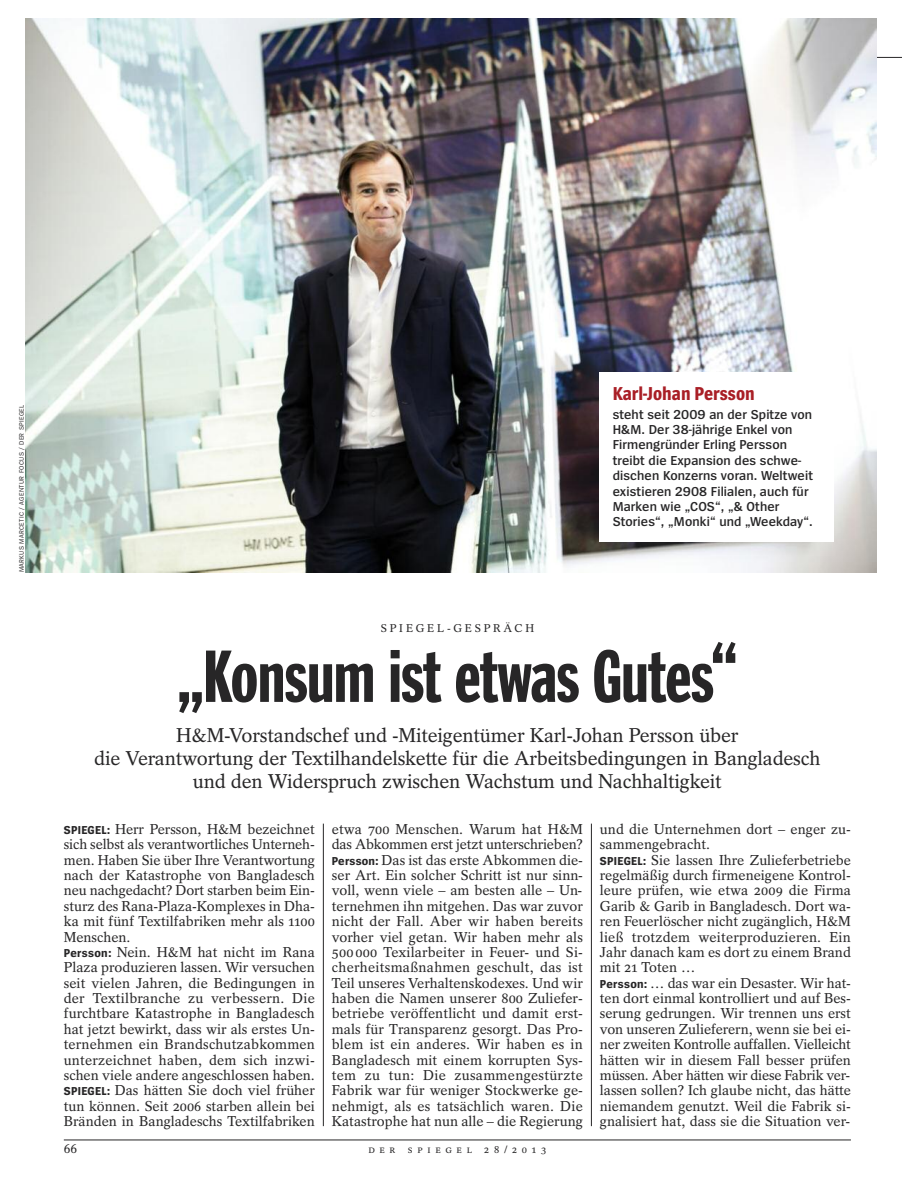
<style>
.page{position:relative;width:902px;height:1191px;background:#fff}
.page>*{position:absolute;margin:0;border:0;box-sizing:border-box;transform-origin:0 0}
.t1{font:75px "Spiegel Headline";letter-spacing:-.01em;color:#272627}
.t2{font:19.8px/22.8px "Spiegel Serif";letter-spacing:-.01em;color:#272627;text-align:center}
.t3{font:700 19.5px "Spiegel Sans Cd";color:#a91f26}
.t4{font:14.25px/15.3px "Spiegel Serif";color:#272627}
.t5{font:600 13.5px/15.5px "Spiegel Sans";letter-spacing:.01em;color:#272627}
.t6{font:13.5px "Spiegel Serif";color:#272627}
.t7{font:11.25px "Spiegel Serif";letter-spacing:.245em;color:#272627}
.t8{font:10.5px "Spiegel Serif";letter-spacing:.45em;color:#272627}
.t9{font:6.75px "Spiegel Sans";letter-spacing:.05em;color:#272627}
.s1{font-family:"Spiegel Sans";font-weight:700;font-size:12px}
</style>
<div class="page">
<hr style="left:64px;top:1139px;width:786px;height:1px;background:#272627">
<hr style="left:64px;top:57px;width:837px;height:1px;background:#272627">
<hr style="left:323px;top:823px;width:1px;height:303px;background:#272627">
<hr style="left:591px;top:823px;width:1px;height:303px;background:#272627">
<img style="left:26px;top:19px;width:850px;height:553px">
<div style="left:600px;top:372px;width:233px;height:169px;background:#fff"></div>
<p class="t9" style="left:19px;top:572px;width:169px;rotate:-90deg">MARKUS MARCETIC / AGENTUR FOCUS / DER SPIEGEL</p>
<h3 class="t3" style="left:612px;top:387px;width:143px">Karl-Johan Persson</h3>
<p class="t5" style="left:612px;top:407px;width:202px">steht seit 2009 an der Spitze von<br>H&amp;M. Der 38-jährige Enkel von<br>Firmengründer Erling Persson treibt die Expansion des schwe&shy;dischen Konzerns voran. Weltweit existieren 2908 Filialen, auch für<br>Marken wie „COS“, „&amp; Other<br>Stories“, „Monki“ und „Weekday“.</p>
<p class="t7" style="left:380px;top:624px;width:155px">SPIEGEL-GESPRÄCH</p>
<h1 class="t1" style="left:177px;top:648px;width:561px">„Konsum ist etwas Gutes“</h1>
<h2 class="t2" style="left:94px;top:725px;width:727px">H&amp;M-Vorstandschef und -Miteigentümer Karl-Johan Persson über<br>die Verantwortung der Textilhandelskette für die Arbeitsbedingungen in Bangladesch und den Widerspruch zwischen Wachstum und Nachhaltigkeit</h2>
<p class="t4" style="left:64px;top:823px;width:252px"><span class="s1">SPIEGEL:</span> Herr Persson, H&amp;M bezeichnet sich selbst als verantwortliches Unterneh&shy;men. Haben Sie über Ihre Verantwortung nach der Katastrophe von Bangladesch neu nachgedacht? Dort starben beim Ein&shy;sturz des Rana-Plaza-Komplexes in Dha&shy;ka mit fünf Textilfabriken mehr als 1100<br>Menschen.<br><span class="s1">Persson:</span> Nein. H&amp;M hat nicht im Rana Plaza produzieren lassen. Wir versuchen seit vielen Jahren, die Bedingungen in der Textilbranche zu verbessern. Die furchtbare Katastrophe in Bangladesch hat jetzt bewirkt, dass wir als erstes Un&shy;ternehmen ein Brandschutzabkommen unterzeichnet haben, dem sich inzwi&shy;schen viele andere angeschlossen haben.<br><span class="s1">SPIEGEL:</span> Das hätten Sie doch viel früher tun können. Seit 2006 starben allein bei Bränden in Bangladeschs Textilfabriken</p>
<p class="t4" style="left:332px;top:823px;width:252px;text-align:justify">etwa 700 Menschen. Warum hat H&amp;M das Abkommen erst jetzt unterschrieben?<br><span class="s1">Persson:</span> Das ist das erste Abkommen die&shy;ser Art. Ein solcher Schritt ist nur sinn&shy;voll, wenn viele – am besten alle – Un&shy;ternehmen ihn mitgehen. Das war zuvor nicht der Fall. Aber wir haben bereits vorher viel getan. Wir haben mehr als 500 000 Texilarbeiter in Feuer- und Si&shy;cherheitsmaßnahmen geschult, das ist Teil unseres Verhaltenskodexes. Und wir haben die Namen unserer 800 Zuliefer&shy;betriebe veröffentlicht und damit erst&shy;mals für Transparenz gesorgt. Das Pro&shy;blem ist ein anderes. Wir haben es in Bangladesch mit einem korrupten Sys&shy;tem zu tun: Die zusammengestürzte Fabrik war für weniger Stockwerke ge&shy;nehmigt, als es tatsächlich waren. Die Katastrophe hat nun alle – die Regierung</p>
<p class="t4" style="left:600px;top:822px;width:252px">und die Unternehmen dort – enger zu&shy;sammengebracht.<br><span class="s1">SPIEGEL:</span> Sie lassen Ihre Zulieferbetriebe regelmäßig durch firmeneigene Kontrol&shy;leure prüfen, wie etwa 2009 die Firma Garib &amp; Garib in Bangladesch. Dort wa&shy;ren Feuerlöscher nicht zugänglich, H&amp;M ließ trotzdem weiterproduzieren. Ein Jahr danach kam es dort zu einem Brand mit 21 Toten …<br><span class="s1">Persson:</span> … das war ein Desaster. Wir hat&shy;ten dort einmal kontrolliert und auf Bes&shy;serung gedrungen. Wir trennen uns erst von unseren Zulieferern, wenn sie bei ei&shy;ner zweiten Kontrolle auffallen. Vielleicht hätten wir in diesem Fall besser prüfen müssen. Aber hätten wir diese Fabrik ver&shy;lassen sollen? Ich glaube nicht, das hätte niemandem genutzt. Weil die Fabrik si&shy;gnalisiert hat, dass sie die Situation ver-</p>
<p class="t6" style="left:64px;top:1143px;width:15px">66</p>
<p class="t8" style="left:368px;top:1145px;width:179px">DER SPIEGEL 28/2013</p>
</div>
